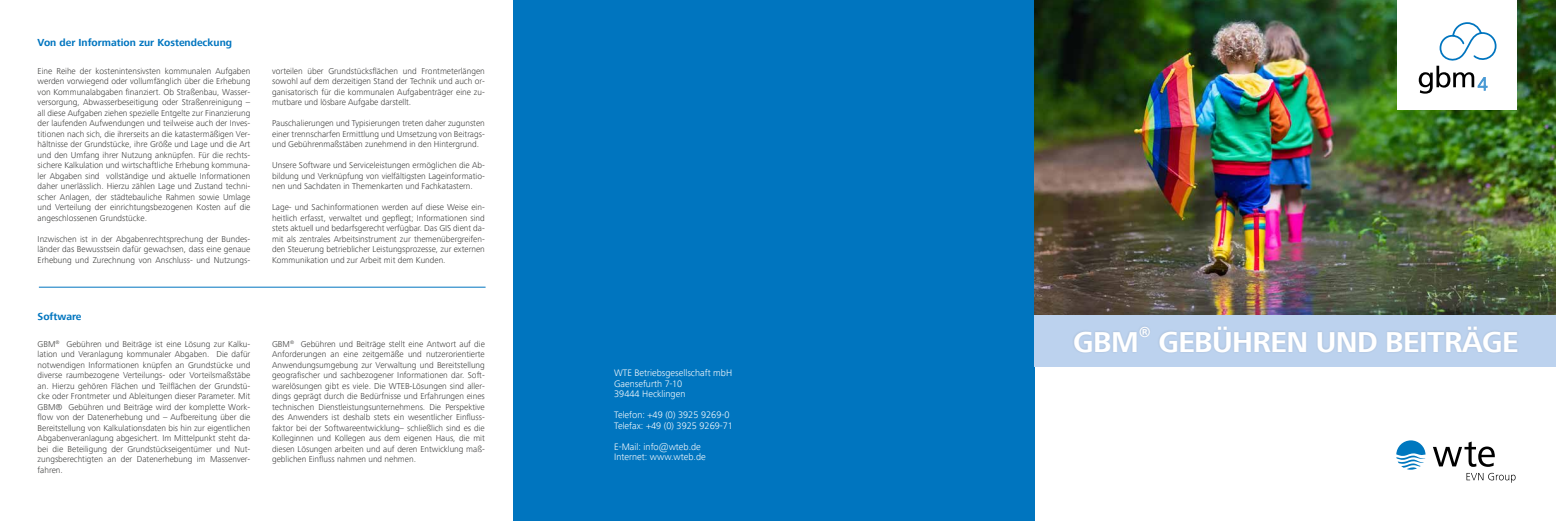
<style>
.page{position:relative;width:1556px;height:521px;background:#fff}
.page>*{position:absolute;margin:0;border:0;box-sizing:border-box;transform-origin:0 0}
.t1{font:700 29.57px "Frutiger Next For EVN";letter-spacing:-.02em;color:#fff}
.t2{font:700 14.88px "Frutiger Next For EVN";color:#fff}
.t3{font:700 10.5px "Frutiger Next For EVN";color:#0075bf}
.t4{font:300 9.62px/10.5px "Frutiger Next For EVN";color:#fff}
.t5{font:300 8.75px/10.5px "Frutiger Next For EVN";color:#3c3c3b;text-align:justify}
</style>
<div class="page">
<div style="left:513px;top:0;width:521px;height:521px;background:#0075bf"></div>
<img style="left:1034px;top:0;width:521px;height:315px">
<svg style="left:1433px;top:441px;width:61px;height:26px"></svg>
<svg style="left:1396px;top:440px;width:29px;height:30px"></svg>
<svg style="left:1466px;top:473px;width:49px;height:10px"></svg>
<div style="left:1396px;top:0;width:120px;height:110px;background:#fff"></div>
<svg style="left:1418px;top:22px;width:78px;height:72px"></svg>
<div style="left:1034px;top:315px;width:521px;height:51px;background:#bcd2ee"></div>
<div style="left:1071px;top:324px;width:448px;height:31px;background:#000;opacity:.11"></div>
<hr style="left:39px;top:287px;width:446px;height:1px;background:#0075bf">
<p class="t3" style="left:38px;top:36px;width:196px">Von der Information zur Kostendeckung</p>
<p class="t5" style="left:38px;top:65px;width:214px">Eine Reihe der kostenintensivsten kommunalen Aufgaben werden vorwiegend oder vollumfänglich über die Erhebung von Kommunalabgaben finanziert. Ob Straßenbau, Wasser&shy;versorgung, Abwasserbeseitigung oder Straßenreinigung – all diese Aufgaben ziehen spezielle Entgelte zur Finanzierung der laufenden Aufwendungen und teilweise auch der Inves&shy;titionen nach sich, die ihrerseits an die katastermäßigen Ver&shy;hältnisse der Grundstücke, ihre Größe und Lage und die Art und den Umfang ihrer Nutzung anknüpfen. Für die rechts&shy;sichere Kalkulation und wirtschaftliche Erhebung kommuna&shy;ler Abgaben sind vollständige und aktuelle Informationen daher unerlässlich. Hierzu zählen Lage und Zustand techni&shy;scher Anlagen, der städtebauliche Rahmen sowie Umlage und Verteilung der einrichtungsbezogenen Kosten auf die angeschlossenen Grundstücke.</p>
<p class="t5" style="left:38px;top:233px;width:214px">Inzwischen ist in der Abgabenrechtsprechung der Bundes&shy;länder das Bewusstsein dafür gewachsen, dass eine genaue Erhebung und Zurechnung von Anschluss- und Nutzungs-</p>
<p class="t3" style="left:38px;top:311px;width:45px">Software</p>
<p class="t5" style="left:38px;top:338px;width:214px">GBM<sup>®</sup> Gebühren und Beiträge ist eine Lösung zur Kalku&shy;lation und Veranlagung kommunaler Abgaben. Die dafür notwendigen Informationen knüpfen an Grundstücke und diverse raumbezogene Verteilungs- oder Vorteilsmaßstäbe an. Hierzu gehören Flächen und Teilflächen der Grundstü&shy;cke oder Frontmeter und Ableitungen dieser Parameter. Mit GBM® Gebühren und Beiträge wird der komplette Work&shy;flow von der Datenerhebung und – Aufbereitung über die Bereitstellung von Kalkulationsdaten bis hin zur eigentlichen Abgabenveranlagung abgesichert. Im Mittelpunkt steht da&shy;bei die Beteiligung der Grundstückseigentümer und Nut&shy;zungsberechtigten an der Datenerhebung im Massenver&shy;fahren.</p>
<p class="t5" style="left:272px;top:65px;width:214px">vorteilen über Grundstücksflächen und Frontmeterlängen sowohl auf dem derzeitigen Stand der Technik und auch or&shy;ganisatorisch für die kommunalen Aufgabenträger eine zu&shy;mutbare und lösbare Aufgabe darstellt.</p>
<p class="t5" style="left:272px;top:118px;width:214px">Pauschalierungen und Typisierungen treten daher zugunsten einer trennscharfen Ermittlung und Umsetzung von Beitrags&shy;und Gebührenmaßstäben zunehmend in den Hintergrund.</p>
<p class="t5" style="left:272px;top:160px;width:214px">Unsere Software und Serviceleistungen ermöglichen die Ab&shy;bildung und Verknüpfung von vielfältigsten Lageinformatio&shy;nen und Sachdaten in Themenkarten und Fachkatastern.</p>
<p class="t5" style="left:272px;top:202px;width:214px">Lage- und Sachinformationen werden auf diese Weise ein&shy;heitlich erfasst, verwaltet und gepflegt; Informationen sind stets aktuell und bedarfsgerecht verfügbar. Das GIS dient da&shy;mit als zentrales Arbeitsinstrument zur themenübergreifen&shy;den Steuerung betrieblicher Leistungsprozesse, zur externen Kommunikation und zur Arbeit mit dem Kunden.</p>
<p class="t5" style="left:272px;top:338px;width:214px">GBM<sup>®</sup> Gebühren und Beiträge stellt eine Antwort auf die Anforderungen an eine zeitgemäße und nutzerorientierte Anwendungsumgebung zur Verwaltung und Bereitstellung geografischer und sachbezogener Informationen dar. Soft&shy;warelösungen gibt es viele. Die WTEB-Lösungen sind aller&shy;dings geprägt durch die Bedürfnisse und Erfahrungen eines technischen Dienstleistungsunternehmens. Die Perspektive des Anwenders ist deshalb stets ein wesentlicher Einfluss&shy;faktor bei der Softwareentwicklung– schließlich sind es die Kolleginnen und Kollegen aus dem eigenen Haus, die mit diesen Lösungen arbeiten und auf deren Entwicklung maß&shy;geblichen Einfluss nahmen und nehmen.</p>
<p class="t4" style="left:614px;top:368px;width:119px">WTE Betriebsgesellschaft mbH<br>Gaensefurth 7-10<br>39444 Hecklingen</p>
<p class="t4" style="left:614px;top:410px;width:120px">Telefon: +49 (0) 3925 9269-0<br>Telefax: +49 (0) 3925 9269-71</p>
<p class="t4" style="left:614px;top:441px;width:93px">E-Mail: info@wteb.de<br>Internet: www.wteb.de</p>
<h1 class="t1" style="left:1073px;top:325px;width:67px">GBM</h1>
<h2 class="t2" style="left:1139px;top:323px;width:13px">®</h2>
<h1 class="t1" style="left:1158px;top:325px;width:362px">GEBÜHREN UND BEITRÄGE</h1>
</div>
